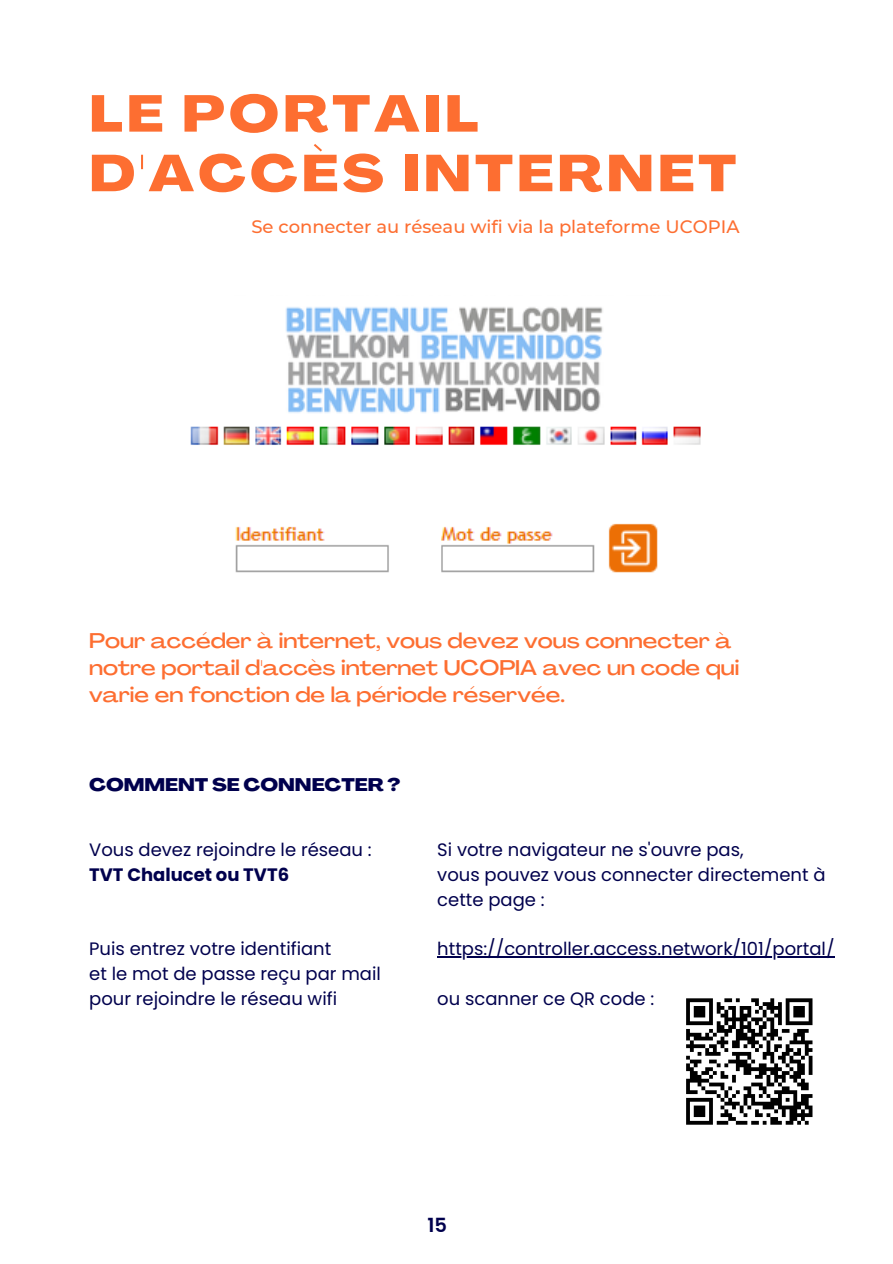
<style>
.page{position:relative;width:893px;height:1264px;background:#fff}
.page>*{position:absolute;margin:0;border:0;box-sizing:border-box;transform-origin:0 0}
.t1{font:800 expanded 51px/59.6px "Agrandir";letter-spacing:.075em;color:#fd6e31}
.t2{font:500 expanded 21px/27px "Agrandir";color:#fd6e31}
.t3{font:600 19.5px "Poppins";color:#00004d}
.t4{font:18px/24.8px "Poppins";color:#00004d}
.t5{font:500 18px "Montserrat";color:#fd6e31}
.t6{font:800 expanded 18px "Agrandir";color:#00004d}
.t7{font:700 18px "Poppins";color:#00004d}
</style>
<div class="page">
<svg style="left:686px;top:998px;width:127px;height:127px"></svg>
<img style="left:190px;top:307px;width:511px;height:266px">
<hr style="left:437px;top:956px;width:397px;height:1px;background:#00004d">
<p class="t1" style="left:89px;top:89px;width:648px">LE PORTAIL<br>D'ACCÈS INTERNET</p>
<p class="t5" style="left:251px;top:216px;width:489px">Se connecter au réseau wifi via la plateforme UCOPIA</p>
<p class="t2" style="left:89px;top:629px;width:651px">Pour accéder à internet, vous devez vous connecter à notre portail d'accès internet UCOPIA avec un code qui varie en fonction de la période réservée.</p>
<p class="t6" style="left:89px;top:778px;width:313px">COMMENT SE CONNECTER ?</p>
<p class="t4" style="left:89px;top:837px;width:284px">Vous devez rejoindre le réseau :</p>
<p class="t7" style="left:89px;top:862px;width:201px">TVT Chalucet ou TVT6</p>
<p class="t4" style="left:89px;top:936px;width:243px">Puis entrez votre identifiant</p>
<p class="t4" style="left:89px;top:961px;width:293px">et le mot de passe reçu par mail pour rejoindre le réseau wifi</p>
<p class="t4" style="left:437px;top:837px;width:308px">Si votre navigateur ne s'ouvre pas,</p>
<p class="t4" style="left:437px;top:862px;width:390px">vous pouvez vous connecter directement à cette page :</p>
<p class="t4" style="left:437px;top:936px;width:399px">https://controller.access.network/101/portal/</p>
<p class="t4" style="left:437px;top:986px;width:218px">ou scanner ce QR code :</p>
<p class="t3" style="left:427px;top:1211px;width:21px">15</p>
</div>
